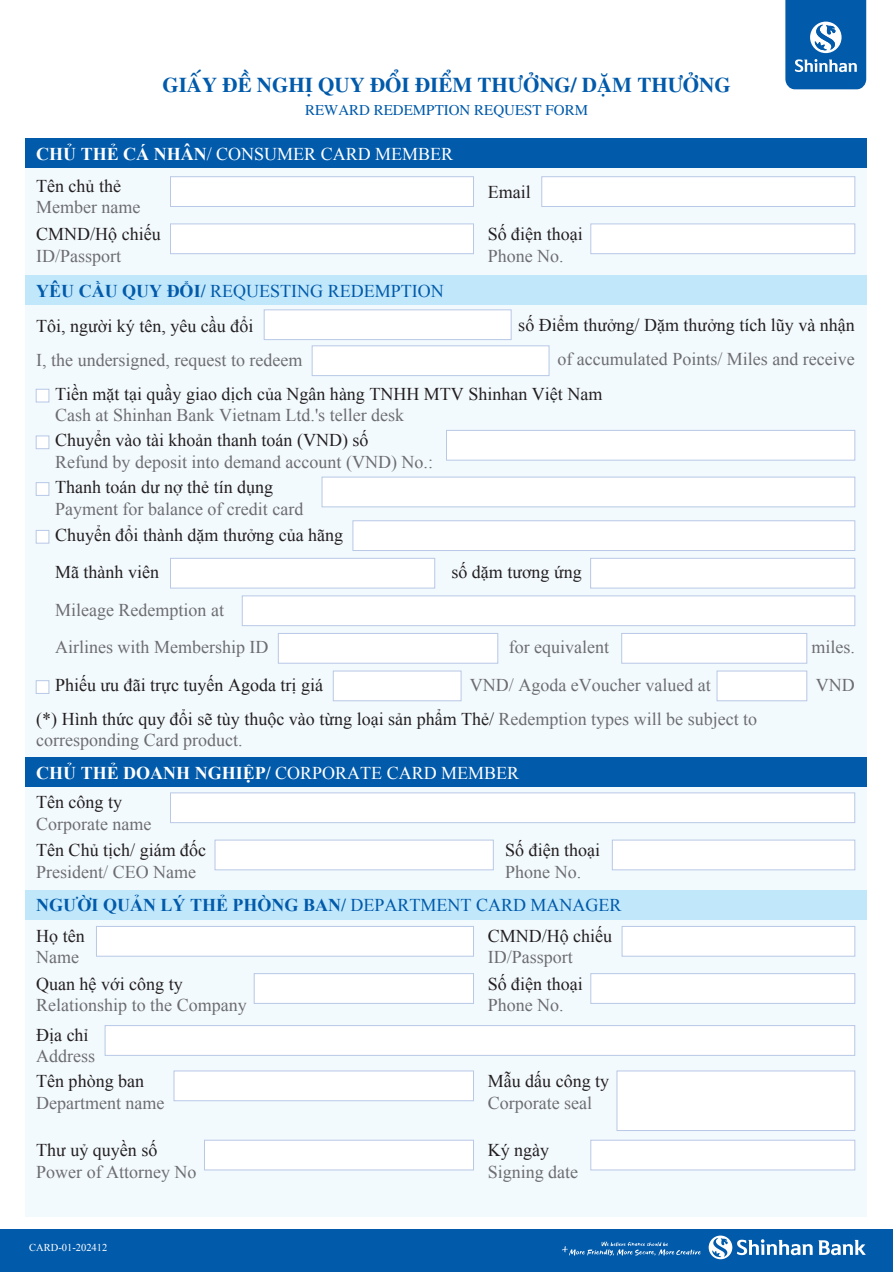
<style>
.page{position:relative;width:893px;height:1272px;background:#fff}
.page>*{position:absolute;margin:0;border:0;box-sizing:border-box;transform-origin:0 0}
.t1{font:700 21px "UTM Times";color:#015aaa}
.t2{font:18px/37.5px "Times New Roman";color:#6c6d70}
.t3{font:18px "Times New Roman";color:#231f20}
.t4{font:18px "Times New Roman";color:#fff}
.t5{font:700 18px "Times New Roman";color:#015aaa}
.t6{font:18px "Times New Roman";color:#015aaa}
.t7{font:15px "UTM Times";color:#015aaa}
.t8{font:10.5px "Times New Roman";color:#fff}
.s1{font-weight:700}
.s2{color:#231f20}
.s3{font-weight:400}
</style>
<div class="page">
<div style="left:0;top:1229px;width:893px;height:42px;background:#015aaa"></div>
<svg style="left:785px;top:0;width:81px;height:89px;background:#216fb5"></svg>
<svg style="left:709px;top:1235px;width:157px;height:24px"></svg>
<svg style="left:562px;top:1241px;width:139px;height:14px"></svg>
<div style="left:26px;top:139px;width:841px;height:1077px;background:#f3fafe"></div>
<div style="left:26px;top:138px;width:841px;height:30px;background:#015aaa"></div>
<div style="left:26px;top:757px;width:841px;height:29px;background:#015aaa"></div>
<div style="left:26px;top:275px;width:841px;height:29px;background:#c0e7fa"></div>
<div style="left:26px;top:889px;width:841px;height:30px;background:#c0e7fa"></div>
<div style="left:170px;top:176px;width:304px;height:31px;background:#fff;border:1px solid #b8c8e6"></div>
<div style="left:170px;top:224px;width:304px;height:30px;background:#fff;border:1px solid #b8c8e6"></div>
<div style="left:541px;top:176px;width:314px;height:31px;background:#fff;border:1px solid #b8c8e6"></div>
<div style="left:264px;top:309px;width:247px;height:31px;background:#fff;border:1px solid #b8c8e6"></div>
<div style="left:312px;top:345px;width:237px;height:31px;background:#fff;border:1px solid #b8c8e6"></div>
<div style="left:446px;top:430px;width:409px;height:30px;background:#fff;border:1px solid #b8c8e6"></div>
<div style="left:591px;top:224px;width:264px;height:30px;background:#fff;border:1px solid #b8c8e6"></div>
<div style="left:96px;top:926px;width:378px;height:30px;background:#fff;border:1px solid #b8c8e6"></div>
<div style="left:105px;top:1025px;width:750px;height:30px;background:#fff;border:1px solid #b8c8e6"></div>
<div style="left:622px;top:926px;width:233px;height:30px;background:#fff;border:1px solid #b8c8e6"></div>
<div style="left:254px;top:973px;width:220px;height:30px;background:#fff;border:1px solid #b8c8e6"></div>
<div style="left:591px;top:973px;width:264px;height:30px;background:#fff;border:1px solid #b8c8e6"></div>
<div style="left:204px;top:1139px;width:270px;height:31px;background:#fff;border:1px solid #b8c8e6"></div>
<div style="left:591px;top:1139px;width:264px;height:31px;background:#fff;border:1px solid #b8c8e6"></div>
<div style="left:174px;top:1070px;width:300px;height:30px;background:#fff;border:1px solid #b8c8e6"></div>
<div style="left:617px;top:1070px;width:238px;height:60px;background:#fff;border:1px solid #b8c8e6"></div>
<div style="left:170px;top:792px;width:685px;height:30px;background:#fff;border:1px solid #b8c8e6"></div>
<div style="left:215px;top:839px;width:279px;height:31px;background:#fff;border:1px solid #b8c8e6"></div>
<div style="left:612px;top:839px;width:243px;height:31px;background:#fff;border:1px solid #b8c8e6"></div>
<div style="left:36px;top:389px;width:13px;height:13px;background:#fff;border:1px solid #b8c8e6"></div>
<div style="left:36px;top:435px;width:13px;height:14px;background:#fff;border:1px solid #b8c8e6"></div>
<div style="left:322px;top:477px;width:533px;height:30px;background:#fff;border:1px solid #b8c8e6"></div>
<div style="left:36px;top:482px;width:13px;height:13px;background:#fff;border:1px solid #b8c8e6"></div>
<div style="left:353px;top:520px;width:502px;height:30px;background:#fff;border:1px solid #b8c8e6"></div>
<div style="left:170px;top:558px;width:265px;height:30px;background:#fff;border:1px solid #b8c8e6"></div>
<div style="left:590px;top:558px;width:265px;height:30px;background:#fff;border:1px solid #b8c8e6"></div>
<div style="left:36px;top:530px;width:13px;height:13px;background:#fff;border:1px solid #b8c8e6"></div>
<div style="left:333px;top:670px;width:128px;height:31px;background:#fff;border:1px solid #b8c8e6"></div>
<div style="left:717px;top:670px;width:90px;height:31px;background:#fff;border:1px solid #b8c8e6"></div>
<div style="left:36px;top:680px;width:13px;height:13px;background:#fff;border:1px solid #b8c8e6"></div>
<div style="left:242px;top:595px;width:613px;height:31px;background:#fff;border:1px solid #b8c8e6"></div>
<div style="left:278px;top:633px;width:220px;height:30px;background:#fff;border:1px solid #b8c8e6"></div>
<div style="left:621px;top:633px;width:186px;height:30px;background:#fff;border:1px solid #b8c8e6"></div>
<p class="t1" style="left:162px;top:69px;width:570px">GIẤY ĐỀ NGHỊ QUY ĐỔI ĐIỂM THƯỞNG/ DẶM THƯỞNG</p>
<p class="t7" style="left:305px;top:99px;width:284px">REWARD REDEMPTION REQUEST FORM</p>
<p class="t4" style="left:36px;top:142px;width:419px"><span class="s1">CHỦ THẺ CÁ NHÂN</span>/ CONSUMER CARD MEMBER</p>
<p class="t3" style="left:36px;top:174px;width:86px">Tên chủ thẻ</p>
<p class="t2" style="left:36px;top:188px;width:106px">Member name</p>
<p class="t3" style="left:36px;top:222px;width:126px">CMND/Hộ chiếu</p>
<p class="t2" style="left:36px;top:237px;width:86px">ID/Passport</p>
<p class="t6" style="left:36px;top:278px;width:409px"><span class="s1">YÊU CẦU QUY ĐỔI/</span> REQUESTING REDEMPTION</p>
<p class="t3" style="left:488px;top:180px;width:45px">Email</p>
<p class="t3" style="left:488px;top:222px;width:97px">Số điện thoại</p>
<p class="t2" style="left:488px;top:237px;width:77px">Phone No.</p>
<p class="t3" style="left:36px;top:313px;width:219px">Tôi, người ký tên, yêu cầu đổi</p>
<p class="t3" style="left:518px;top:313px;width:338px">số Điểm thưởng/ Dặm thưởng tích lũy và nhận</p>
<p class="t2" style="left:36px;top:341px;width:268px">I, the undersigned, request to redeem</p>
<p class="t2" style="left:557px;top:340px;width:299px">of accumulated Points/ Miles and receive</p>
<p class="t3" style="left:55px;top:381px;width:549px">Tiền mặt tại quầy giao dịch của Ngân hàng TNHH MTV Shinhan Việt Nam</p>
<p class="t2" style="left:55px;top:396px;width:351px">Cash at Shinhan Bank Vietnam Ltd.'s teller desk</p>
<p class="t3" style="left:55px;top:428px;width:315px">Chuyển vào tài khoản thanh toán (VND) số</p>
<p class="t2" style="left:55px;top:443px;width:379px">Refund by deposit into demand account (VND) No.:</p>
<p class="t3" style="left:55px;top:475px;width:220px">Thanh toán dư nợ thẻ tín dụng</p>
<p class="t2" style="left:55px;top:489px;width:250px">Payment for balance of credit card</p>
<p class="t3" style="left:55px;top:523px;width:290px">Chuyển đổi thành dặm thưởng của hãng</p>
<p class="t3" style="left:55px;top:560px;width:105px">Mã thành viên</p>
<p class="t3" style="left:451px;top:560px;width:132px">số dặm tương ứng</p>
<p class="t2" style="left:55px;top:590px;width:215px">Mileage Redemption at<br>Airlines with Membership ID</p>
<p class="t2" style="left:509px;top:628px;width:102px">for equivalent</p>
<p class="t2" style="left:811px;top:628px;width:45px">miles.</p>
<p class="t3" style="left:55px;top:673px;width:269px">Phiếu ưu đãi trực tuyến Agoda trị giá</p>
<p class="t2" style="left:470px;top:666px;width:242px">VND/ Agoda eVoucher valued at</p>
<p class="t2" style="left:816px;top:666px;width:40px">VND</p>
<p class="t2" style="left:36px;top:707px;width:722px;line-height:21.6px"><span class="s2">(*) Hình thức quy đổi sẽ tùy thuộc vào từng loại sản phẩm Thẻ/</span> Redemption types will be subject to corresponding Card product.</p>
<p class="t4" style="left:36px;top:760px;width:485px"><span class="s1">CHỦ THẺ DOANH NGHIỆP/</span> CORPORATE CARD MEMBER</p>
<p class="t3" style="left:36px;top:789px;width:87px">Tên công ty</p>
<p class="t2" style="left:36px;top:804px;width:117px">Corporate name</p>
<p class="t3" style="left:36px;top:838px;width:171px">Tên Chủ tịch/ giám đốc</p>
<p class="t2" style="left:36px;top:852px;width:161px">President/ CEO Name</p>
<p class="t3" style="left:505px;top:838px;width:97px">Số điện thoại</p>
<p class="t2" style="left:505px;top:852px;width:77px">Phone No.</p>
<p class="t5" style="left:36px;top:892px;width:587px">NGƯỜI QUẢN LÝ THẺ PHÒNG BAN/ <span class="s3">DEPARTMENT CARD MANAGER</span></p>
<p class="t3" style="left:36px;top:923px;width:50px">Họ tên</p>
<p class="t2" style="left:36px;top:938px;width:44px">Name</p>
<p class="t3" style="left:36px;top:971px;width:148px">Quan hệ với công ty</p>
<p class="t2" style="left:36px;top:986px;width:212px">Relationship to the Company</p>
<p class="t3" style="left:36px;top:1022px;width:54px">Địa chỉ</p>
<p class="t2" style="left:36px;top:1037px;width:60px">Address</p>
<p class="t3" style="left:36px;top:1068px;width:109px">Tên phòng ban</p>
<p class="t2" style="left:36px;top:1083px;width:130px">Department name</p>
<p class="t3" style="left:36px;top:1138px;width:123px">Thư uỷ quyền số</p>
<p class="t2" style="left:36px;top:1152px;width:162px">Power of Attorney No</p>
<p class="t8" style="left:29px;top:1240px;width:80px">CARD-01-202412</p>
<p class="t3" style="left:488px;top:923px;width:126px">CMND/Hộ chiếu</p>
<p class="t2" style="left:488px;top:938px;width:86px">ID/Passport</p>
<p class="t3" style="left:488px;top:971px;width:97px">Số điện thoại</p>
<p class="t2" style="left:488px;top:986px;width:77px">Phone No.</p>
<p class="t3" style="left:488px;top:1068px;width:123px">Mẫu dấu công ty</p>
<p class="t2" style="left:488px;top:1083px;width:106px">Corporate seal</p>
<p class="t3" style="left:488px;top:1138px;width:63px">Ký ngày</p>
<p class="t2" style="left:488px;top:1152px;width:92px">Signing date</p>
</div>
